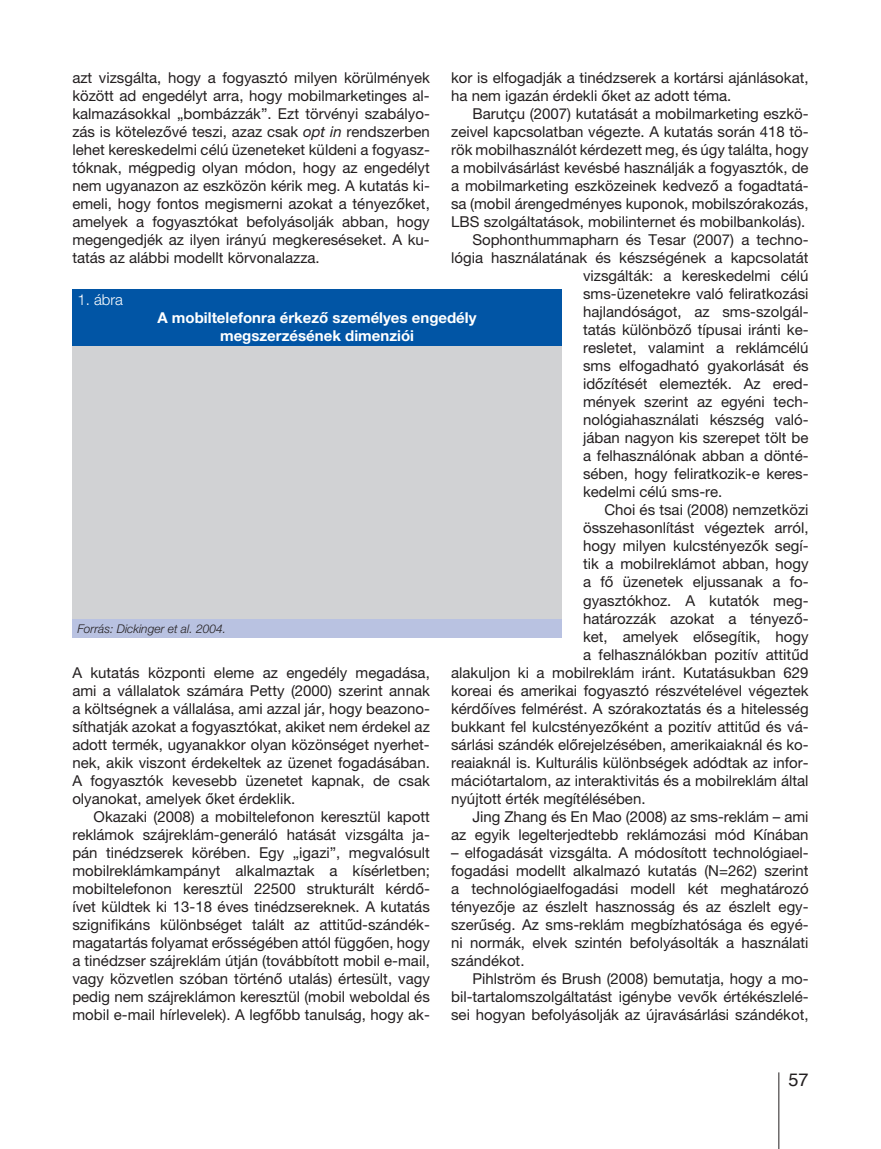
<style>
.page{position:relative;width:881px;height:1149px;background:#fff}
.page>*{position:absolute;margin:0;border:0;box-sizing:border-box;transform-origin:0 0}
.t1{font:18px "Helvetica";color:#231f20}
.t2{font:15px/18px "Helvetica Neue LT Pro";color:#231f20;text-align:justify}
.t3{font:700 15px/18px "Helvetica Neue LT Pro";color:#fff;text-align:center}
.t4{font:300 15px "Helvetica Neue LT Pro";color:#fff}
.t5{font:italic 300 12px "Helvetica Neue LT Pro";color:#231f20}
.s1{font-style:italic}
</style>
<div class="page">
<hr style="left:778px;top:1071px;width:1px;height:77px;background:#231f20">
<div style="left:72px;top:289px;width:489px;height:56px;background:#0155a5"></div>
<div style="left:72px;top:346px;width:489px;height:273px;background:#d1d2d4"></div>
<div style="left:72px;top:619px;width:489px;height:18px;background:#b9c2e1"></div>
<p class="t2" style="left:72px;top:68px;width:359px">azt vizsgálta, hogy a fogyasztó milyen körülmények között ad engedélyt arra, hogy mobilmarketinges al&shy;kalmazásokkal „bombázzák”. Ezt törvényi szabályo&shy;zás is kötelezővé teszi, azaz csak <span class="s1">opt in</span> rendszerben lehet kereskedelmi célú üzeneteket küldeni a fogyasz&shy;tóknak, mégpedig olyan módon, hogy az engedélyt nem ugyanazon az eszközön kérik meg. A kutatás ki&shy;emeli, hogy fontos megismerni azokat a tényezőket, amelyek a fogyasztókat befolyásolják abban, hogy megengedjék az ilyen irányú megkereséseket. A ku&shy;tatás az alábbi modellt körvonalazza.</p>
<p class="t2" style="left:451px;top:68px;width:359px">kor is elfogadják a tinédzserek a kortársi ajánlásokat, ha nem igazán érdekli őket az adott téma.</p>
<p class="t2" style="left:472px;top:104px;width:337px">Barutçu (2007) kutatását a mobilmarketing eszkö-</p>
<p class="t2" style="left:451px;top:122px;width:359px">zeivel kapcsolatban végezte. A kutatás során 418 tö-</p>
<p class="t2" style="left:451px;top:140px;width:359px">rök mobilhasználót kérdezett meg, és úgy találta, hogy</p>
<p class="t2" style="left:451px;top:158px;width:359px">a mobilvásárlást kevésbé használják a fogyasztók, de</p>
<p class="t2" style="left:451px;top:176px;width:359px">a mobilmarketing eszközeinek kedvező a fogadtatá-</p>
<p class="t2" style="left:451px;top:194px;width:359px">sa (mobil árengedményes kuponok, mobilszórakozás,</p>
<p class="t2" style="left:451px;top:212px;width:355px">LBS szolgáltatások, mobilinternet és mobilbankolás).</p>
<p class="t2" style="left:472px;top:230px;width:337px">Sophonthummapharn és Tesar (2007) a techno-</p>
<p class="t2" style="left:451px;top:248px;width:359px">lógia használatának és készségének a kapcsolatát</p>
<p class="t2" style="left:583px;top:266px;width:227px">vizsgálták: a kereskedelmi célú</p>
<p class="t2" style="left:583px;top:284px;width:227px">sms-üzenetekre való feliratkozási</p>
<p class="t2" style="left:583px;top:302px;width:227px">hajlandóságot, az sms-szolgál-</p>
<p class="t2" style="left:583px;top:320px;width:227px">tatás különböző típusai iránti ke-</p>
<p class="t2" style="left:583px;top:338px;width:227px">resletet, valamint a reklámcélú</p>
<p class="t2" style="left:583px;top:356px;width:227px">sms elfogadható gyakorlását és</p>
<p class="t2" style="left:583px;top:374px;width:227px">időzítését elemezték. Az ered-</p>
<p class="t2" style="left:583px;top:392px;width:227px">mények szerint az egyéni tech-</p>
<p class="t2" style="left:583px;top:410px;width:227px">nológiahasználati készség való-</p>
<p class="t2" style="left:583px;top:428px;width:227px">jában nagyon kis szerepet tölt be</p>
<p class="t2" style="left:583px;top:446px;width:227px">a felhasználónak abban a dönté-</p>
<p class="t2" style="left:583px;top:464px;width:227px">sében, hogy feliratkozik-e keres-</p>
<p class="t2" style="left:583px;top:482px;width:141px">kedelmi célú sms-re.</p>
<p class="t2" style="left:604px;top:500px;width:206px">Choi és tsai (2008) nemzetközi</p>
<p class="t2" style="left:583px;top:518px;width:227px">összehasonlítást végeztek arról,</p>
<p class="t2" style="left:583px;top:536px;width:227px">hogy milyen kulcstényezők segí-</p>
<p class="t2" style="left:583px;top:554px;width:227px">tik a mobilreklámot abban, hogy</p>
<p class="t2" style="left:583px;top:572px;width:227px">a fő üzenetek eljussanak a fo-</p>
<p class="t2" style="left:583px;top:590px;width:227px">gyasztókhoz. A kutatók meg-</p>
<p class="t2" style="left:583px;top:608px;width:227px">határozzák azokat a tényező-</p>
<p class="t2" style="left:583px;top:626px;width:227px">ket, amelyek elősegítik, hogy</p>
<p class="t2" style="left:583px;top:644px;width:227px">a felhasználókban pozitív attitűd</p>
<p class="t2" style="left:451px;top:662px;width:359px">alakuljon ki a mobilreklám iránt. Kutatásukban 629</p>
<p class="t2" style="left:451px;top:680px;width:359px">koreai és amerikai fogyasztó részvételével végeztek</p>
<p class="t2" style="left:451px;top:698px;width:359px">kérdőíves felmérést. A szórakoztatás és a hitelesség</p>
<p class="t2" style="left:451px;top:716px;width:359px">bukkant fel kulcstényezőként a pozitív attitűd és vá-</p>
<p class="t2" style="left:451px;top:734px;width:359px">sárlási szándék előrejelzésében, amerikaiaknál és ko-</p>
<p class="t2" style="left:451px;top:752px;width:359px">reaiaknál is. Kulturális különbségek adódtak az infor-</p>
<p class="t2" style="left:451px;top:770px;width:359px">mációtartalom, az interaktivitás és a mobilreklám által</p>
<p class="t2" style="left:451px;top:788px;width:196px">nyújtott érték megítélésében.</p>
<p class="t2" style="left:472px;top:806px;width:337px">Jing Zhang és En Mao (2008) az sms-reklám – ami</p>
<p class="t2" style="left:451px;top:824px;width:359px">az egyik legelterjedtebb reklámozási mód Kínában</p>
<p class="t2" style="left:451px;top:842px;width:359px">– elfogadását vizsgálta. A módosított technológiael&shy;fogadási modellt alkalmazó kutatás (N=262) szerint a technológiaelfogadási modell két meghatározó tényezője az észlelt hasznosság és az észlelt egy&shy;szerűség. Az sms-reklám megbízhatósága és egyé&shy;ni normák, elvek szintén befolyásolták a használati szándékot.</p>
<p class="t2" style="left:451px;top:968px;width:359px;text-indent:21px">Pihlström és Brush (2008) bemutatja, hogy a mo&shy;bil-tartalomszolgáltatást igénybe vevők értékészlelé&shy;sei hogyan befolyásolják az újravásárlási szándékot,</p>
<p class="t4" style="left:77px;top:290px;width:47px">1. ábra</p>
<p class="t3" style="left:157px;top:308px;width:320px">A mobiltelefonra érkező személyes engedély megszerzésének dimenziói</p>
<p class="t5" style="left:77px;top:621px;width:150px">Forrás: Dickinger et al. 2004.</p>
<p class="t2" style="left:72px;top:662px;width:359px">A kutatás központi eleme az engedély megadása, ami a vállalatok számára Petty (2000) szerint annak a költségnek a vállalása, ami azzal jár, hogy beazono&shy;síthatják azokat a fogyasztókat, akiket nem érdekel az adott termék, ugyanakkor olyan közönséget nyerhet&shy;nek, akik viszont érdekeltek az üzenet fogadásában.<br>A fogyasztók kevesebb üzenetet kapnak, de csak olyanokat, amelyek őket érdeklik.</p>
<p class="t2" style="left:72px;top:806px;width:359px;text-indent:21px">Okazaki (2008) a mobiltelefonon keresztül kapott reklámok szájreklám-generáló hatását vizsgálta ja&shy;pán tinédzserek körében. Egy „igazi”, megvalósult mobilreklámkampányt alkalmaztak a kísérletben; mobiltelefonon keresztül 22500 strukturált kérdő&shy;ívet küldtek ki 13-18 éves tinédzsereknek. A kutatás szignifikáns különbséget talált az attitűd-szándék&shy;magatartás folyamat erősségében attól függően, hogy a tinédzser szájreklám útján (továbbított mobil e-mail, vagy közvetlen szóban történő utalás) értesült, vagy pedig nem szájreklámon keresztül (mobil weboldal és mobil e-mail hírlevelek). A legfőbb tanulság, hogy ak-</p>
<p class="t1" style="left:788px;top:1065px;width:22px">57</p>
</div>
